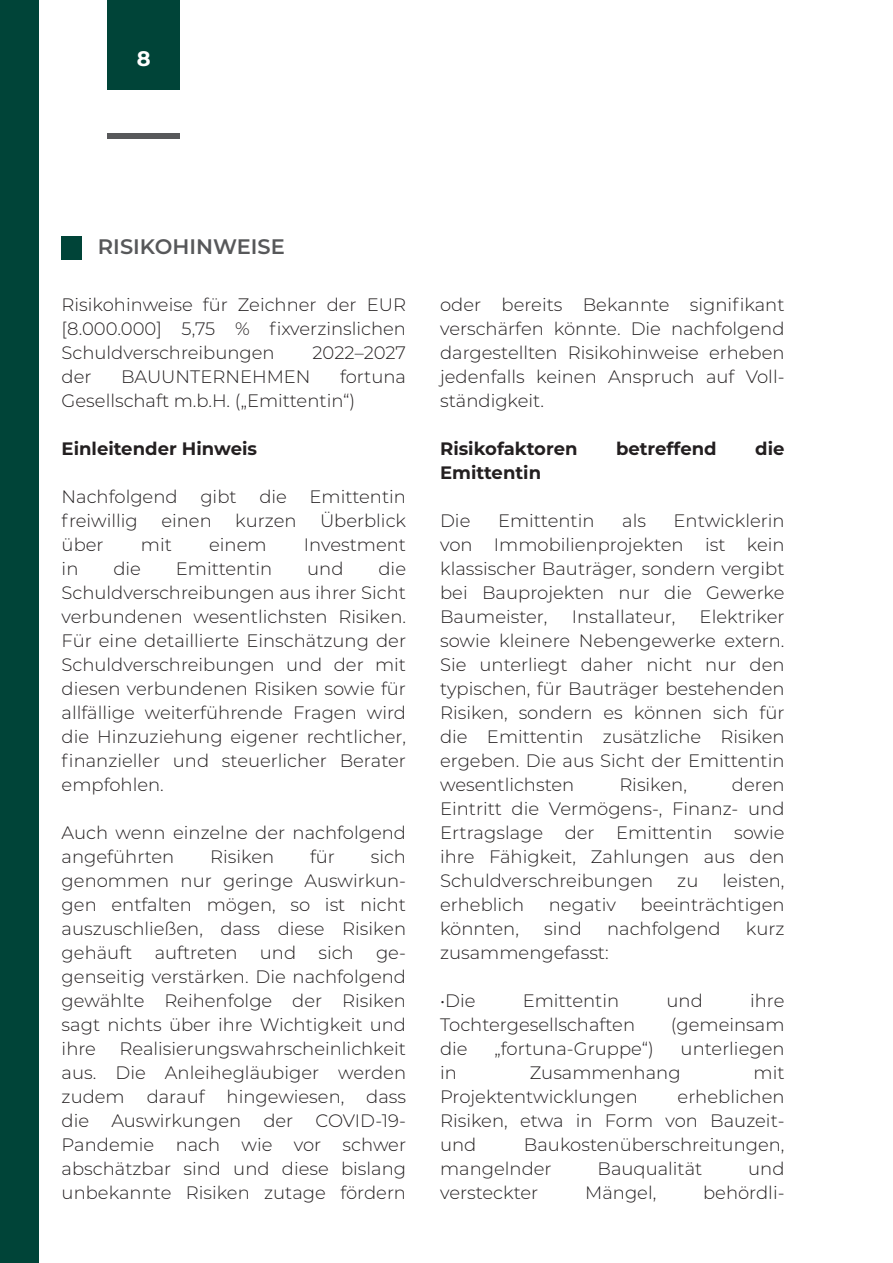
<style>
.page{position:relative;width:893px;height:1263px;background:#fff}
.page>*{position:absolute;margin:0;border:0;box-sizing:border-box;transform-origin:0 0}
.Paragraph_Italic{font:600 21px "Montserrat";color:#57585a}
.t1{font:700 21px "Montserrat";color:#fff}
.Paragraph_Text{font:300 18px/24px "Montserrat";color:#231f20;text-align:justify}
.Paragraph_Text-2{font:700 18px "Montserrat";color:#231f20}
</style>
<div class="page">
<div style="left:107px;top:0;width:73px;height:90px;background:#004438"></div>
<div style="left:0;top:0;width:38px;height:1263px;background:#004438"></div>
<div style="left:62px;top:236px;width:20px;height:23px;background:#004438"></div>
<div style="left:107px;top:134px;width:73px;height:5px;background:#57585a"></div>
<p class="t1" style="left:137px;top:44px;width:15px">8</p>
<p class="Paragraph_Italic" style="left:98px;top:232px;width:188px">RISIKOHINWEISE</p>
<p class="Paragraph_Text" style="left:62px;top:292px;width:346px">Risikohinweise für Zeichner der EUR [8.000.000] 5,75 % fixverzinslichen Schuldverschreibungen</p>
<p class="Paragraph_Text" style="left:312px;top:340px;width:95px">2022–2027</p>
<p class="Paragraph_Text" style="left:62px;top:364px;width:346px;text-indent:278px">fortuna<br>Gesellschaft m.b.H. („Emittentin“)</p>
<p class="Paragraph_Text-2" style="left:62px;top:435px;width:197px">Einleitender Hinweis</p>
<p class="Paragraph_Text" style="left:62px;top:484px;width:118px">Nachfolgend</p>
<p class="Paragraph_Text" style="left:200px;top:484px;width:38px">gibt</p>
<p class="Paragraph_Text" style="left:259px;top:484px;width:29px">die</p>
<p class="Paragraph_Text" style="left:310px;top:484px;width:98px">Emittentin</p>
<p class="Paragraph_Text" style="left:62px;top:508px;width:78px">freiwillig</p>
<p class="Paragraph_Text" style="left:161px;top:508px;width:52px">einen</p>
<p class="Paragraph_Text" style="left:235px;top:508px;width:63px">kurzen</p>
<p class="Paragraph_Text" style="left:320px;top:508px;width:88px">Überblick</p>
<p class="Paragraph_Text" style="left:62px;top:532px;width:44px">über</p>
<p class="Paragraph_Text" style="left:141px;top:532px;width:33px">mit</p>
<p class="Paragraph_Text" style="left:209px;top:532px;width:59px">einem</p>
<p class="Paragraph_Text" style="left:304px;top:532px;width:104px">Investment</p>
<p class="Paragraph_Text" style="left:62px;top:556px;width:18px">in</p>
<p class="Paragraph_Text" style="left:113px;top:556px;width:29px">die</p>
<p class="Paragraph_Text" style="left:176px;top:556px;width:98px">Emittentin</p>
<p class="Paragraph_Text" style="left:307px;top:556px;width:38px">und</p>
<p class="Paragraph_Text" style="left:62px;top:364px;width:31px">der</p>
<p class="Paragraph_Text" style="left:121px;top:364px;width:191px">BAUUNTERNEHMEN</p>
<p class="Paragraph_Text" style="left:62px;top:556px;width:346px;text-indent:317px">die Schuldverschreibungen aus ihrer Sicht verbundenen wesentlichsten Risiken.<br>Für eine detaillierte Einschätzung der Schuldverschreibungen und der mit diesen verbundenen Risiken sowie für allfällige weiterführende Fragen wird die Hinzuziehung eigener rechtlicher, finanzieller und steuerlicher Berater empfohlen.</p>
<p class="Paragraph_Text" style="left:62px;top:820px;width:346px">Auch wenn einzelne der nachfolgend angeführten</p>
<p class="Paragraph_Text" style="left:210px;top:844px;width:66px">Risiken</p>
<p class="Paragraph_Text" style="left:310px;top:844px;width:27px">für</p>
<p class="Paragraph_Text" style="left:62px;top:844px;width:346px;text-indent:309px">sich genommen nur geringe Auswirkun&shy;gen entfalten mögen, so ist nicht auszuschließen, dass diese Risiken gehäuft auftreten und sich ge&shy;genseitig verstärken. Die nachfolgend gewählte Reihenfolge der Risiken sagt nichts über ihre Wichtigkeit und ihre</p>
<p class="Paragraph_Text" style="left:62px;top:1036px;width:346px;text-indent:58px">Realisierungswahrscheinlichkeit aus. Die Anleihegläubiger werden zudem darauf hingewiesen, dass die Auswirkungen der COVID-19- Pandemie nach wie vor schwer abschätzbar sind und diese bislang unbekannte Risiken zutage fördern</p>
<p class="Paragraph_Text" style="left:440px;top:292px;width:346px">oder bereits Bekannte signifikant verschärfen könnte. Die nachfolgend dargestellten Risikohinweise erheben jedenfalls keinen Anspruch auf Voll&shy;ständigkeit.</p>
<p class="Paragraph_Text-2" style="left:440px;top:435px;width:139px">Risikofaktoren</p>
<p class="Paragraph_Text-2" style="left:616px;top:435px;width:102px">betreffend</p>
<p class="Paragraph_Text-2" style="left:755px;top:435px;width:31px">die</p>
<p class="Paragraph_Text-2" style="left:440px;top:459px;width:102px">Emittentin</p>
<p class="Paragraph_Text" style="left:440px;top:508px;width:32px">Die</p>
<p class="Paragraph_Text" style="left:498px;top:508px;width:98px">Emittentin</p>
<p class="Paragraph_Text" style="left:622px;top:508px;width:25px">als</p>
<p class="Paragraph_Text" style="left:440px;top:508px;width:346px;text-indent:233px">Entwicklerin von Immobilienprojekten ist kein klassischer Bauträger, sondern vergibt bei Bauprojekten nur die Gewerke Baumeister,</p>
<p class="Paragraph_Text" style="left:440px;top:604px;width:346px;text-indent:260px">Elektriker sowie kleinere Nebengewerke extern.<br>Sie unterliegt daher nicht nur den typischen, für Bauträger bestehenden Risiken, sondern es können sich für die Emittentin zusätzliche Risiken ergeben. Die aus Sicht der Emittentin wesentlichsten</p>
<p class="Paragraph_Text" style="left:572px;top:604px;width:105px">Installateur,</p>
<p class="Paragraph_Text" style="left:440px;top:772px;width:346px;text-indent:292px">deren Eintritt die Vermögens-, Finanz- und Ertragslage der Emittentin sowie ihre Fähigkeit, Zahlungen aus den Schuldverschreibungen</p>
<p class="Paragraph_Text" style="left:619px;top:772px;width:69px">Risiken,</p>
<p class="Paragraph_Text" style="left:677px;top:868px;width:23px">zu</p>
<p class="Paragraph_Text" style="left:722px;top:868px;width:64px">leisten,</p>
<p class="Paragraph_Text" style="left:440px;top:892px;width:86px">erheblich</p>
<p class="Paragraph_Text" style="left:549px;top:892px;width:69px">negativ</p>
<p class="Paragraph_Text" style="left:640px;top:892px;width:145px">beeinträchtigen</p>
<p class="Paragraph_Text" style="left:440px;top:916px;width:80px">könnten,</p>
<p class="Paragraph_Text" style="left:544px;top:916px;width:39px">sind</p>
<p class="Paragraph_Text" style="left:607px;top:916px;width:115px">nachfolgend</p>
<p class="Paragraph_Text" style="left:746px;top:916px;width:40px">kurz</p>
<p class="Paragraph_Text" style="left:440px;top:940px;width:170px">zusammengefasst:</p>
<p class="Paragraph_Text" style="left:440px;top:988px;width:37px">•Die</p>
<p class="Paragraph_Text" style="left:523px;top:988px;width:98px">Emittentin</p>
<p class="Paragraph_Text" style="left:666px;top:988px;width:38px">und</p>
<p class="Paragraph_Text" style="left:750px;top:988px;width:36px">ihre</p>
<p class="Paragraph_Text" style="left:440px;top:1012px;width:197px">Tochtergesellschaften</p>
<p class="Paragraph_Text" style="left:671px;top:1012px;width:115px">(gemeinsam</p>
<p class="Paragraph_Text" style="left:440px;top:1036px;width:29px">die</p>
<p class="Paragraph_Text" style="left:494px;top:1036px;width:161px">„fortuna-Gruppe“)</p>
<p class="Paragraph_Text" style="left:681px;top:1036px;width:105px">unterliegen</p>
<p class="Paragraph_Text" style="left:440px;top:1060px;width:18px">in</p>
<p class="Paragraph_Text" style="left:530px;top:1060px;width:152px">Zusammenhang</p>
<p class="Paragraph_Text" style="left:753px;top:1060px;width:33px">mit</p>
<p class="Paragraph_Text" style="left:440px;top:1084px;width:199px">Projektentwicklungen</p>
<p class="Paragraph_Text" style="left:440px;top:1084px;width:346px;text-indent:237px">erheblichen Risiken, etwa in Form von Bauzeit&shy;und</p>
<p class="Paragraph_Text" style="left:440px;top:1132px;width:346px;text-indent:84px">Baukostenüberschreitungen, mangelnder</p>
<p class="Paragraph_Text" style="left:597px;top:1156px;width:106px">Bauqualität</p>
<p class="Paragraph_Text" style="left:748px;top:1156px;width:38px">und</p>
<p class="Paragraph_Text" style="left:440px;top:1180px;width:100px">versteckter</p>
<p class="Paragraph_Text" style="left:585px;top:1180px;width:73px">Mängel,</p>
<p class="Paragraph_Text" style="left:703px;top:1180px;width:83px">behördli-</p>
</div>
